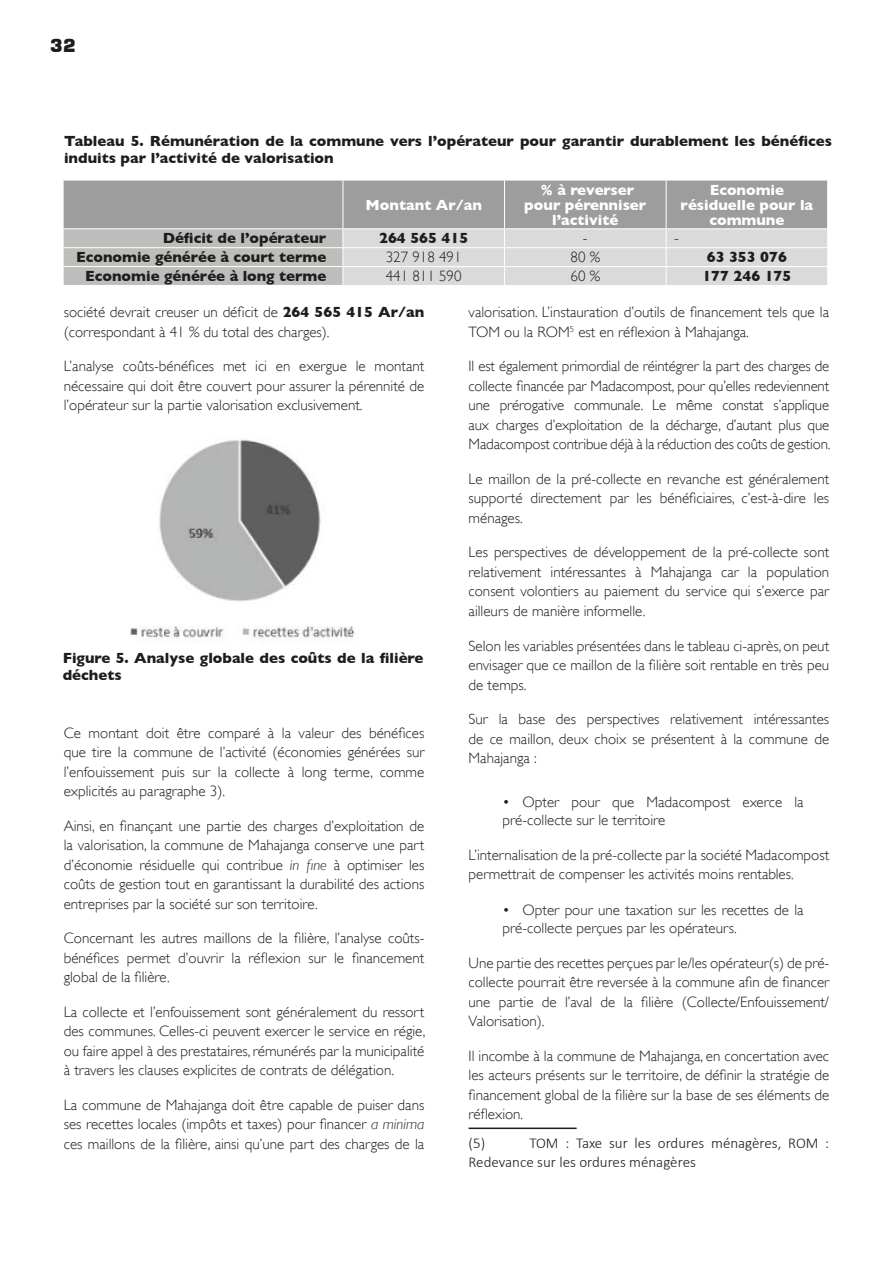
<style>
.page{position:relative;width:893px;height:1263px;background:#fff}
.page>*{position:absolute;margin:0;border:0;box-sizing:border-box;transform-origin:0 0}
.t1{font:18px "Square 721 Blk Normal";color:#1d1d1b}
.t2{font:300 15px/19.5px "Gill Sans";color:#1d1d1b;text-align:justify}
.t3{font:700 15px/16.5px "Gill Sans";color:#1d1d1b}
.t4{font:700 15px/15px "Gill Sans";color:#fff;text-align:center}
.t5{font:300 15px/19.5px "Calibri";color:#1d1d1b}
.s1{font-weight:700}
.s2{font-style:italic}
</style>
<div class="page">
<hr style="left:469px;top:1127px;width:108px;height:2px;background:#1d1d1b">
<img style="left:130px;top:439px;width:225px;height:205px">
<svg style="left:63px;top:180px;width:765px;height:105px;background:#bababa"></svg>
<p class="t1" style="left:50px;top:34px;width:28px">32</p>
<p class="t3" style="left:64px;top:133px;width:769px">Tableau 5. Rémunération de la commune vers l’opérateur pour garantir durablement les bénéfices induits par l’activité de valorisation</p>
<p class="t4" style="left:365px;top:197px;width:118px">Montant Ar/an</p>
<p class="t4" style="left:524px;top:182px;width:124px">% à reverser pour pérenniser l’activité</p>
<p class="t4" style="left:681px;top:182px;width:134px">Economie résiduelle pour la commune</p>
<p class="t3" style="left:163px;top:230px;width:165px">Déficit de l’opérateur</p>
<p class="t3" style="left:379px;top:230px;width:91px">264 565 415</p>
<p class="t2" style="left:583px;top:229px;width:6px">-</p>
<p class="t2" style="left:674px;top:229px;width:6px">-</p>
<p class="t3" style="left:76px;top:249px;width:252px">Economie générée à court terme</p>
<p class="t2" style="left:386px;top:248px;width:77px">327 918 491</p>
<p class="t2" style="left:570px;top:248px;width:31px">80 %</p>
<p class="t3" style="left:707px;top:249px;width:82px">63 353 076</p>
<p class="t3" style="left:85px;top:268px;width:243px">Economie générée à long terme</p>
<p class="t2" style="left:386px;top:266px;width:77px">441 811 590</p>
<p class="t2" style="left:570px;top:266px;width:31px">60 %</p>
<p class="t3" style="left:702px;top:268px;width:91px">177 246 175</p>
<p class="t2" style="left:64px;top:303px;width:362px">société devrait creuser un déficit de <span class="s1">264 565 415 Ar/an </span>(correspondant à 41 % du total des charges).</p>
<p class="t2" style="left:64px;top:357px;width:362px">L’analyse coûts-bénéfices met ici en exergue le montant nécessaire qui doit être couvert pour assurer la pérennité de l’opérateur sur la partie valorisation exclusivement.</p>
<p class="t3" style="left:63px;top:650px;width:362px">Figure 5. Analyse globale des coûts de la filière déchets</p>
<p class="t2" style="left:64px;top:723px;width:362px">Ce montant doit être comparé à la valeur des bénéfices que tire la commune de l’activité (économies générées sur l’enfouissement puis sur la collecte à long terme, comme explicités au paragraphe 3).</p>
<p class="t2" style="left:64px;top:816px;width:362px">Ainsi, en finançant une partie des charges d’exploitation de la valorisation, la commune de Mahajanga conserve une part d’économie résiduelle qui contribue <span class="s2">in fine</span> à optimiser les coûts de gestion tout en garantissant la durabilité des actions entreprises par la société sur son territoire.</p>
<p class="t2" style="left:64px;top:928px;width:362px">Concernant les autres maillons de la filière, l’analyse coûts&shy;bénéfices permet d’ouvrir la réflexion sur le financement global de la filière.</p>
<p class="t2" style="left:64px;top:1002px;width:363px">La collecte et l’enfouissement sont généralement du ressort des communes. Celles-ci peuvent exercer le service en régie, ou faire appel à des prestataires, rémunérés par la municipalité à travers les clauses explicites de contrats de délégation.</p>
<p class="t2" style="left:64px;top:1095px;width:362px">La commune de Mahajanga doit être capable de puiser dans ses recettes locales (impôts et taxes) pour financer <span class="s2">a minima </span>ces maillons de la filière, ainsi qu’une part des charges de la</p>
<p class="t2" style="left:469px;top:303px;width:362px">valorisation. L’instauration d’outils de financement tels que la<br>TOM ou la ROM<sup>5</sup> est en réflexion à Mahajanga.</p>
<p class="t2" style="left:469px;top:357px;width:363px">Il est également primordial de réintégrer la part des charges de collecte financée par Madacompost, pour qu’elles redeviennent une prérogative communale. Le même constat s’applique aux charges d’exploitation de la décharge, d’autant plus que Madacompost contribue déjà à la réduction des coûts de gestion.</p>
<p class="t2" style="left:469px;top:469px;width:362px">Le maillon de la pré-collecte en revanche est généralement supporté directement par les bénéficiaires, c’est-à-dire les ménages.</p>
<p class="t2" style="left:469px;top:543px;width:362px">Les perspectives de développement de la pré-collecte sont relativement intéressantes à Mahajanga car la population consent volontiers au paiement du service qui s’exerce par ailleurs de manière informelle.</p>
<p class="t2" style="left:469px;top:636px;width:362px">Selon les variables présentées dans le tableau ci-après, on peut envisager que ce maillon de la filière soit rentable en très peu de temps.</p>
<p class="t2" style="left:469px;top:709px;width:362px">Sur la base des perspectives relativement intéressantes de ce maillon, deux choix se présentent à la commune de Mahajanga :</p>
<p class="t2" style="left:503px;top:793px;width:303px;line-height:18px">• Opter pour que Madacompost exerce la pré-collecte sur le territoire</p>
<p class="t2" style="left:469px;top:845px;width:362px">L’internalisation de la pré-collecte par la société Madacompost permettrait de compenser les activités moins rentables.</p>
<p class="t2" style="left:503px;top:901px;width:303px;line-height:18px">• Opter pour une taxation sur les recettes de la pré-collecte perçues par les opérateurs.</p>
<p class="t2" style="left:469px;top:953px;width:362px">Une partie des recettes perçues par le/les opérateur(s) de pré&shy;collecte pourrait être reversée à la commune afin de financer une partie de l’aval de la filière (Collecte/Enfouissement/ Valorisation).</p>
<p class="t2" style="left:469px;top:1046px;width:362px">Il incombe à la commune de Mahajanga, en concertation avec les acteurs présents sur le territoire, de définir la stratégie de financement global de la filière sur la base de ses éléments de réflexion.</p>
<p class="t5" style="left:469px;top:1133px;width:18px">(5)</p>
<p class="t5" style="left:469px;top:1133px;width:362px;text-indent:61px">TOM : Taxe sur les ordures ménagères, ROM :<br>Redevance sur les ordures ménagères</p>
</div>
